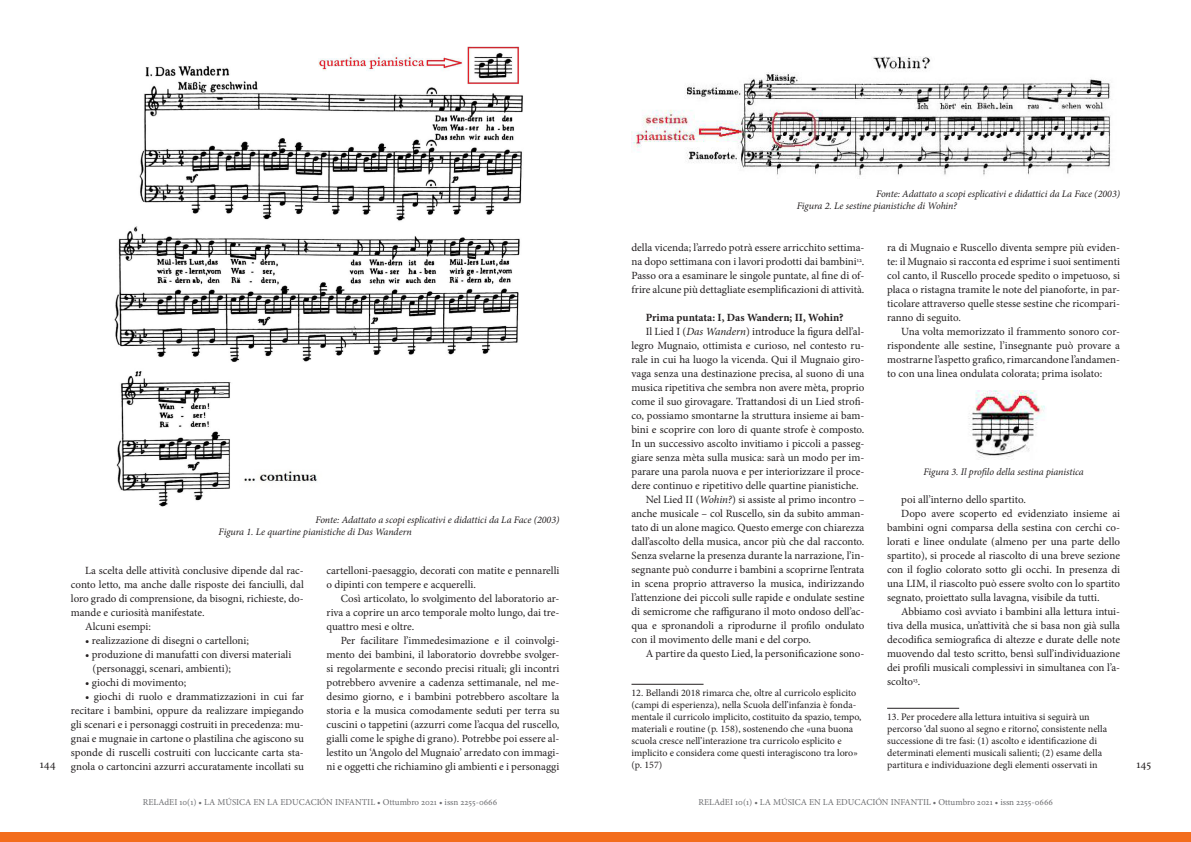
<style>
.page{position:relative;width:1191px;height:842px;background:#fff}
.page>*{position:absolute;margin:0;border:0;box-sizing:border-box;transform-origin:0 0}
.t1{font:12px "Minion Pro";letter-spacing:.01em;color:#231f20}
.Stile_di_paragrafo_1{font:11px/14px "Minion Pro";color:#231f20;text-align:justify}
.Stile_di_paragrafo_1-2{font:700 11px "Minion Pro";letter-spacing:-.01em;color:#231f20}
.t2{font:10px/12px "Minion Pro";color:#231f20}
.t3{font:italic 10px "Minion Pro";letter-spacing:-.01em;color:#231f20}
.t4{font:9px "Minion Pro";color:#6c6d70}
.s1{font-style:italic}
</style>
<div class="page">
<div style="left:0;top:833px;width:1191px;height:9px;background:#f36d1d"></div>
<img style="left:114px;top:46px;width:409px;height:461px">
<hr style="left:631px;top:684px;width:72px;height:1px;background:#231f20">
<img style="left:631px;top:57px;width:480px;height:119px">
<hr style="left:887px;top:708px;width:72px;height:1px;background:#231f20">
<img style="left:968px;top:390px;width:77px;height:69px">
<p class="t3" style="left:876px;top:187px;width:245px">Fonte: Adattato a scopi esplicativi e didattici da La Face (2003)</p>
<p class="t3" style="left:797px;top:199px;width:162px">Figura 2. Le sestine pianistiche di Wohin?</p>
<p class="Stile_di_paragrafo_1" style="left:887px;top:241px;width:234px">ra di Mugnaio e Ruscello diventa sempre più eviden&shy;te: il Mugnaio si racconta ed esprime i suoi sentimenti col canto, il Ruscello procede spedito o impetuoso, si placa o ristagna tramite le note del pianoforte, in par&shy;ticolare attraverso quelle stesse sestine che ricompari&shy;ranno di seguito.</p>
<p class="Stile_di_paragrafo_1" style="left:887px;top:325px;width:234px;text-indent:14px">Una volta memorizzato il frammento sonoro cor&shy;rispondente alle sestine, l’insegnante può provare a mostrarne l’aspetto grafico, rimarcandone l’andamen&shy;to con una linea ondulata colorata; prima isolato:</p>
<p class="Stile_di_paragrafo_1" style="left:631px;top:241px;width:234px">della vicenda; l’arredo potrà essere arricchito settima&shy;na dopo settimana con i lavori prodotti dai bambini<sup>12</sup>.<br>Passo ora a esaminare le singole puntate, al fine di of&shy;frire alcune più dettagliate esemplificazioni di attività.</p>
<p class="Stile_di_paragrafo_1-2" style="left:645px;top:310px;width:199px">Prima puntata: I, Das Wandern; II, Wohin?</p>
<p class="Stile_di_paragrafo_1" style="left:631px;top:325px;width:234px;text-indent:14px">Il Lied I (<span class="s1">Das Wandern</span>) introduce la figura dell’al&shy;legro Mugnaio, ottimista e curioso, nel contesto ru&shy;rale in cui ha luogo la vicenda. Qui il Mugnaio giro&shy;vaga senza una destinazione precisa, al suono di una musica ripetitiva che sembra non avere mèta, proprio come il suo girovagare. Trattandosi di un Lied strofi&shy;co, possiamo smontarne la struttura insieme ai bam&shy;bini e scoprire con loro di quante strofe è composto.<br>In un successivo ascolto invitiamo i piccoli a passeg&shy;giare senza mèta sulla musica: sarà un modo per im&shy;parare una parola nuova e per interiorizzare il proce&shy;dere continuo e ripetitivo delle quartine pianistiche.</p>
<p class="Stile_di_paragrafo_1" style="left:631px;top:493px;width:234px;text-indent:14px">Nel Lied II (<span class="s1">Wohin?</span>) si assiste al primo incontro – anche musicale – col Ruscello, sin da subito amman&shy;tato di un alone magico. Questo emerge con chiarezza dall’ascolto della musica, ancor più che dal racconto.<br>Senza svelarne la presenza durante la narrazione, l’in&shy;segnante può condurre i bambini a scoprirne l’entrata in scena proprio attraverso la musica, indirizzando l’attenzione dei piccoli sulle rapide e ondulate sestine di semicrome che raffigurano il moto ondoso dell’ac&shy;qua e spronandoli a riprodurne il profilo ondulato con il movimento delle mani e del corpo.</p>
<p class="Stile_di_paragrafo_1" style="left:645px;top:647px;width:220px">A partire da questo Lied, la personificazione sono-</p>
<p class="t2" style="left:631px;top:687px;width:231px">12. Bellandi 2018 rimarca che, oltre al curricolo esplicito (campi di esperienza), nella Scuola dell’infanzia è fonda&shy;mentale il curricolo implicito, costituito da spazio, tempo, materiali e routine (p. 158), sostenendo che «una buona scuola cresce nell’interazione tra curricolo esplicito e implicito e considera come questi interagiscono tra loro» (p. 157)</p>
<p class="t3" style="left:923px;top:465px;width:162px">Figura 3. Il profilo della sestina pianistica</p>
<p class="Stile_di_paragrafo_1" style="left:901px;top:493px;width:126px">poi all’interno dello spartito.</p>
<p class="Stile_di_paragrafo_1" style="left:887px;top:507px;width:234px;text-indent:14px">Dopo avere scoperto ed evidenziato insieme ai bambini ogni comparsa della sestina con cerchi co&shy;lorati e linee ondulate (almeno per una parte dello spartito), si procede al riascolto di una breve sezione con il foglio colorato sotto gli occhi. In presenza di una LIM, il riascolto può essere svolto con lo spartito segnato, proiettato sulla lavagna, visibile da tutti.</p>
<p class="Stile_di_paragrafo_1" style="left:887px;top:605px;width:234px;text-indent:14px">Abbiamo così avviato i bambini alla lettura intui&shy;tiva della musica, un’attività che si basa non già sulla decodifica semiografica di altezze e durate delle note muovendo dal testo scritto, bensì sull’individuazione dei profili musicali complessivi in simultanea con l’a&shy;scolto<sup>13</sup>.</p>
<p class="t2" style="left:887px;top:711px;width:221px">13. Per procedere alla lettura intuitiva si seguirà un percorso ‘dal suono al segno e ritorno’, consistente nella successione di tre fasi: (1) ascolto e identificazione di determinati elementi musicali salienti; (2) esame della partitura e individuazione degli elementi osservati in</p>
<p class="t3" style="left:315px;top:512px;width:245px">Fonte: Adattato a scopi esplicativi e didattici da La Face (2003)</p>
<p class="t3" style="left:219px;top:524px;width:195px">Figura 1. Le quartine pianistiche di Das Wandern</p>
<p class="Stile_di_paragrafo_1" style="left:71px;top:563px;width:234px;text-indent:14px">La scelta delle attività conclusive dipende dal rac&shy;conto letto, ma anche dalle risposte dei fanciulli, dal loro grado di comprensione, da bisogni, richieste, do&shy;mande e curiosità manifestate.</p>
<p class="Stile_di_paragrafo_1" style="left:85px;top:619px;width:67px">Alcuni esempi:</p>
<p class="Stile_di_paragrafo_1" style="left:85px;top:633px;width:165px">• realizzazione di disegni o cartelloni;</p>
<p class="Stile_di_paragrafo_1" style="left:85px;top:647px;width:208px">• produzione di manufatti con diversi materiali</p>
<p class="Stile_di_paragrafo_1" style="left:93px;top:661px;width:140px">(personaggi, scenari, ambienti);</p>
<p class="Stile_di_paragrafo_1" style="left:85px;top:675px;width:103px">• giochi di movimento;</p>
<p class="Stile_di_paragrafo_1" style="left:71px;top:689px;width:234px;text-indent:14px">• giochi di ruolo e drammatizzazioni in cui far recitare i bambini, oppure da realizzare impiegando gli scenari e i personaggi costruiti in precedenza: mu&shy;gnai e mugnaie in cartone o plastilina che agiscono su sponde di ruscelli costruiti con luccicante carta sta&shy;gnola o cartoncini azzurri accuratamente incollati su</p>
<p class="Stile_di_paragrafo_1" style="left:326px;top:563px;width:234px">cartelloni-paesaggio, decorati con matite e pennarelli o dipinti con tempere e acquerelli.</p>
<p class="Stile_di_paragrafo_1" style="left:326px;top:591px;width:234px;text-indent:14px">Così articolato, lo svolgimento del laboratorio ar&shy;riva a coprire un arco temporale molto lungo, dai tre&shy;quattro mesi e oltre.</p>
<p class="Stile_di_paragrafo_1" style="left:326px;top:633px;width:234px;text-indent:14px">Per facilitare l’immedesimazione e il coinvolgi&shy;mento dei bambini, il laboratorio dovrebbe svolger&shy;si regolarmente e secondo precisi rituali; gli incontri potrebbero avvenire a cadenza settimanale, nel me&shy;desimo giorno, e i bambini potrebbero ascoltare la storia e la musica comodamente seduti per terra su cuscini o tappetini (azzurri come l’acqua del ruscello, gialli come le spighe di grano). Potrebbe poi essere al&shy;lestito un ‘Angolo del Mugnaio’ arredato con immagi&shy;ni e oggetti che richiamino gli ambienti e i personaggi</p>
<p class="t1" style="left:40px;top:756px;width:18px">144</p>
<p class="t1" style="left:1136px;top:756px;width:16px">145</p>
<p class="t4" style="left:143px;top:796px;width:356px">RELAdEI 10(1) • LA MÚSICA EN LA EDUCACIÓN INFANTIL • Ottumbro 2021 • issn 2255-0666</p>
<p class="t4" style="left:698px;top:796px;width:356px">RELAdEI 10(1) • LA MÚSICA EN LA EDUCACIÓN INFANTIL • Ottumbro 2021 • issn 2255-0666</p>
</div>
